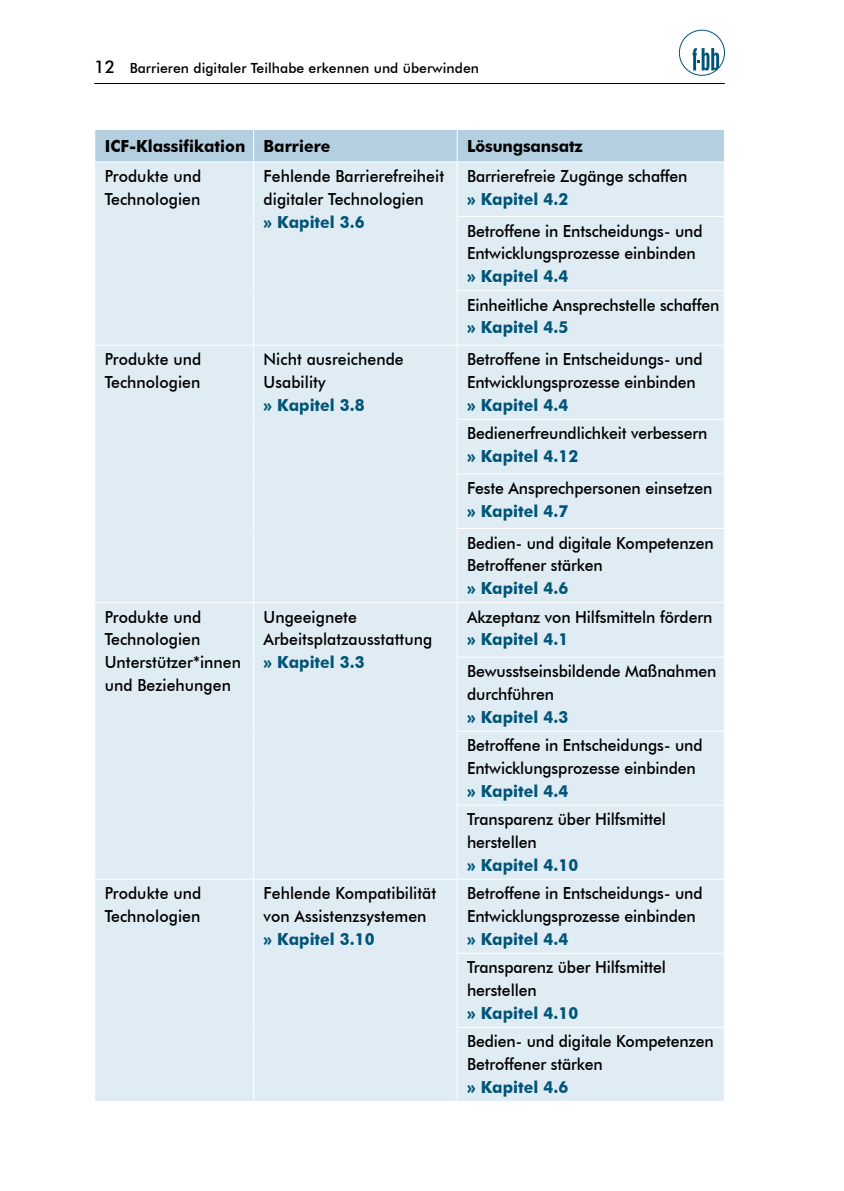
<style>
.page{position:relative;width:844px;height:1191px;background:#fff}
.page>*{position:absolute;margin:0;border:0;box-sizing:border-box;transform-origin:0 0}
.tabellentext{font:500 16.62px/22.8px "Futura BT";letter-spacing:-.005em;color:#000;scale:.95 1}
.tabellentext-2{font:700 16.62px "Futura BT";letter-spacing:.005em;color:#005478;scale:.95 1}
.tabelle_fett{font:700 16.62px "Futura BT";letter-spacing:.005em;color:#000;scale:.95 1}
.t1{font:500 14px "Futura BT";letter-spacing:.005em;color:#000}
.s1{font-size:17.5px}
.s2{font-weight:700;color:#005478}
</style>
<div class="page">
<hr style="left:94px;top:83px;width:630px;height:1px;background:#000">
<svg style="left:692px;top:48px;width:27px;height:23px"></svg>
<div style="left:678px;top:30px;width:46px;height:46px;border:1px solid #005478;border-radius:50%"></div>
<div style="left:95px;top:130px;width:628px;height:31px;background:#b4d0e0"></div>
<div style="left:95px;top:162px;width:628px;height:938px;background:#e0ecf3"></div>
<hr style="left:253px;top:130px;width:1px;height:31px;background:#fff">
<hr style="left:456px;top:130px;width:1px;height:31px;background:#fff">
<hr style="left:253px;top:162px;width:1px;height:54px;background:#fff">
<hr style="left:253px;top:216px;width:1px;height:74px;background:#fff">
<hr style="left:253px;top:290px;width:1px;height:55px;background:#fff">
<hr style="left:456px;top:162px;width:1px;height:54px;background:#fff">
<hr style="left:456px;top:216px;width:268px;height:1px;background:#fff">
<hr style="left:456px;top:217px;width:1px;height:73px;background:#fff">
<hr style="left:456px;top:290px;width:268px;height:1px;background:#fff">
<hr style="left:456px;top:291px;width:1px;height:54px;background:#fff">
<hr style="left:94px;top:345px;width:159px;height:1px;background:#fff">
<hr style="left:253px;top:345px;width:204px;height:1px;background:#fff">
<hr style="left:253px;top:346px;width:1px;height:73px;background:#fff">
<hr style="left:253px;top:419px;width:1px;height:55px;background:#fff">
<hr style="left:253px;top:474px;width:1px;height:54px;background:#fff">
<hr style="left:253px;top:528px;width:1px;height:74px;background:#fff">
<hr style="left:457px;top:345px;width:267px;height:1px;background:#fff">
<hr style="left:456px;top:346px;width:1px;height:73px;background:#fff">
<hr style="left:456px;top:419px;width:268px;height:1px;background:#fff">
<hr style="left:456px;top:420px;width:1px;height:53px;background:#fff">
<hr style="left:456px;top:473px;width:268px;height:1px;background:#fff">
<hr style="left:456px;top:474px;width:1px;height:54px;background:#fff">
<hr style="left:456px;top:528px;width:268px;height:1px;background:#fff">
<hr style="left:456px;top:529px;width:1px;height:73px;background:#fff">
<hr style="left:94px;top:602px;width:159px;height:1px;background:#fff">
<hr style="left:253px;top:602px;width:204px;height:1px;background:#fff">
<hr style="left:253px;top:603px;width:1px;height:54px;background:#fff">
<hr style="left:253px;top:657px;width:1px;height:74px;background:#fff">
<hr style="left:253px;top:731px;width:1px;height:74px;background:#fff">
<hr style="left:253px;top:805px;width:1px;height:73px;background:#fff">
<hr style="left:457px;top:602px;width:267px;height:1px;background:#fff">
<hr style="left:456px;top:603px;width:1px;height:53px;background:#fff">
<hr style="left:456px;top:656px;width:268px;height:1px;background:#fff">
<hr style="left:456px;top:657px;width:1px;height:73px;background:#fff">
<hr style="left:456px;top:730px;width:268px;height:1px;background:#fff">
<hr style="left:456px;top:731px;width:1px;height:73px;background:#fff">
<hr style="left:456px;top:804px;width:268px;height:1px;background:#fff">
<hr style="left:456px;top:805px;width:1px;height:73px;background:#fff">
<hr style="left:94px;top:878px;width:159px;height:1px;background:#fff">
<hr style="left:253px;top:878px;width:204px;height:1px;background:#fff">
<hr style="left:253px;top:879px;width:1px;height:74px;background:#fff">
<hr style="left:253px;top:953px;width:1px;height:74px;background:#fff">
<hr style="left:253px;top:1027px;width:1px;height:73px;background:#fff">
<hr style="left:457px;top:878px;width:267px;height:1px;background:#fff">
<hr style="left:456px;top:879px;width:1px;height:73px;background:#fff">
<hr style="left:456px;top:952px;width:268px;height:1px;background:#fff">
<hr style="left:456px;top:953px;width:1px;height:73px;background:#fff">
<hr style="left:456px;top:1026px;width:268px;height:1px;background:#fff">
<hr style="left:456px;top:1027px;width:1px;height:73px;background:#fff">
<p class="t1" style="left:94px;top:60px;width:386px"><span class="s1">12</span> Barrieren digitaler Teilhabe erkennen und überwinden</p>
<p class="tabelle_fett" style="left:105px;top:136px;width:150px">ICF-Klassifikation</p>
<p class="tabelle_fett" style="left:263px;top:136px;width:72px">Barriere</p>
<p class="tabelle_fett" style="left:467px;top:136px;width:123px">Lösungsansatz</p>
<p class="tabellentext" style="left:105px;top:165px;width:103px">Produkte und<br>Technologien</p>
<p class="tabellentext" style="left:263px;top:165px;width:191px">Fehlende Barrierefreiheit digitaler Technologien</p>
<p class="tabellentext-2" style="left:263px;top:211px;width:108px">» Kapitel 3.6</p>
<p class="tabellentext" style="left:467px;top:165px;width:233px">Barrierefreie Zugänge schaffen</p>
<p class="tabellentext-2" style="left:467px;top:189px;width:108px">» Kapitel 4.2</p>
<p class="tabellentext" style="left:467px;top:219px;width:249px">Betroffene in Entscheidungs- und<br>Entwicklungsprozesse einbinden <span class="s2">» Kapitel 4.4</span></p>
<p class="tabellentext" style="left:467px;top:293px;width:267px">Einheitliche Ansprechstelle schaffen</p>
<p class="tabellentext-2" style="left:467px;top:317px;width:108px">» Kapitel 4.5</p>
<p class="tabellentext" style="left:105px;top:348px;width:103px">Produkte und<br>Technologien</p>
<p class="tabellentext" style="left:263px;top:348px;width:149px">Nicht ausreichende<br>Usability</p>
<p class="tabellentext-2" style="left:263px;top:395px;width:108px">» Kapitel 3.8</p>
<p class="tabellentext" style="left:467px;top:348px;width:249px">Betroffene in Entscheidungs- und<br>Entwicklungsprozesse einbinden <span class="s2">» Kapitel 4.4</span></p>
<p class="tabellentext" style="left:467px;top:422px;width:254px">Bedienerfreundlichkeit verbessern</p>
<p class="tabellentext-2" style="left:467px;top:446px;width:118px">» Kapitel 4.12</p>
<p class="tabellentext" style="left:467px;top:476px;width:259px">Feste Ansprechpersonen einsetzen</p>
<p class="tabellentext-2" style="left:467px;top:501px;width:108px">» Kapitel 4.7</p>
<p class="tabellentext" style="left:467px;top:531px;width:261px">Bedien- und digitale Kompetenzen<br>Betroffener stärken</p>
<p class="tabellentext-2" style="left:467px;top:578px;width:108px">» Kapitel 4.6</p>
<p class="tabellentext" style="left:105px;top:605px;width:103px">Produkte und<br>Technologien</p>
<p class="tabellentext" style="left:105px;top:650px;width:145px">Unterstützer*innen und Beziehungen</p>
<p class="tabellentext" style="left:263px;top:605px;width:179px">Ungeeignete<br>Arbeitsplatzausstattung</p>
<p class="tabellentext-2" style="left:263px;top:652px;width:108px">» Kapitel 3.3</p>
<p class="tabellentext" style="left:467px;top:605px;width:260px">Akzeptanz von Hilfsmitteln fördern</p>
<p class="tabellentext-2" style="left:467px;top:629px;width:108px">» Kapitel 4.1</p>
<p class="tabellentext" style="left:467px;top:660px;width:264px">Bewusstseinsbildende Maßnahmen durchführen</p>
<p class="tabellentext-2" style="left:467px;top:706px;width:108px">» Kapitel 4.3</p>
<p class="tabellentext" style="left:467px;top:734px;width:249px">Betroffene in Entscheidungs- und<br>Entwicklungsprozesse einbinden <span class="s2">» Kapitel 4.4</span></p>
<p class="tabellentext" style="left:467px;top:808px;width:211px">Transparenz über Hilfsmittel herstellen</p>
<p class="tabellentext-2" style="left:467px;top:854px;width:118px">» Kapitel 4.10</p>
<p class="tabellentext" style="left:105px;top:882px;width:103px">Produkte und<br>Technologien</p>
<p class="tabellentext" style="left:263px;top:882px;width:183px">Fehlende Kompatibilität von Assistenzsystemen</p>
<p class="tabellentext-2" style="left:263px;top:928px;width:118px">» Kapitel 3.10</p>
<p class="tabellentext" style="left:467px;top:882px;width:249px">Betroffene in Entscheidungs- und<br>Entwicklungsprozesse einbinden <span class="s2">» Kapitel 4.4</span></p>
<p class="tabellentext" style="left:467px;top:956px;width:211px">Transparenz über Hilfsmittel herstellen</p>
<p class="tabellentext-2" style="left:467px;top:1002px;width:118px">» Kapitel 4.10</p>
<p class="tabellentext" style="left:467px;top:1030px;width:261px">Bedien- und digitale Kompetenzen<br>Betroffener stärken</p>
<p class="tabellentext-2" style="left:467px;top:1076px;width:108px">» Kapitel 4.6</p>
</div>
